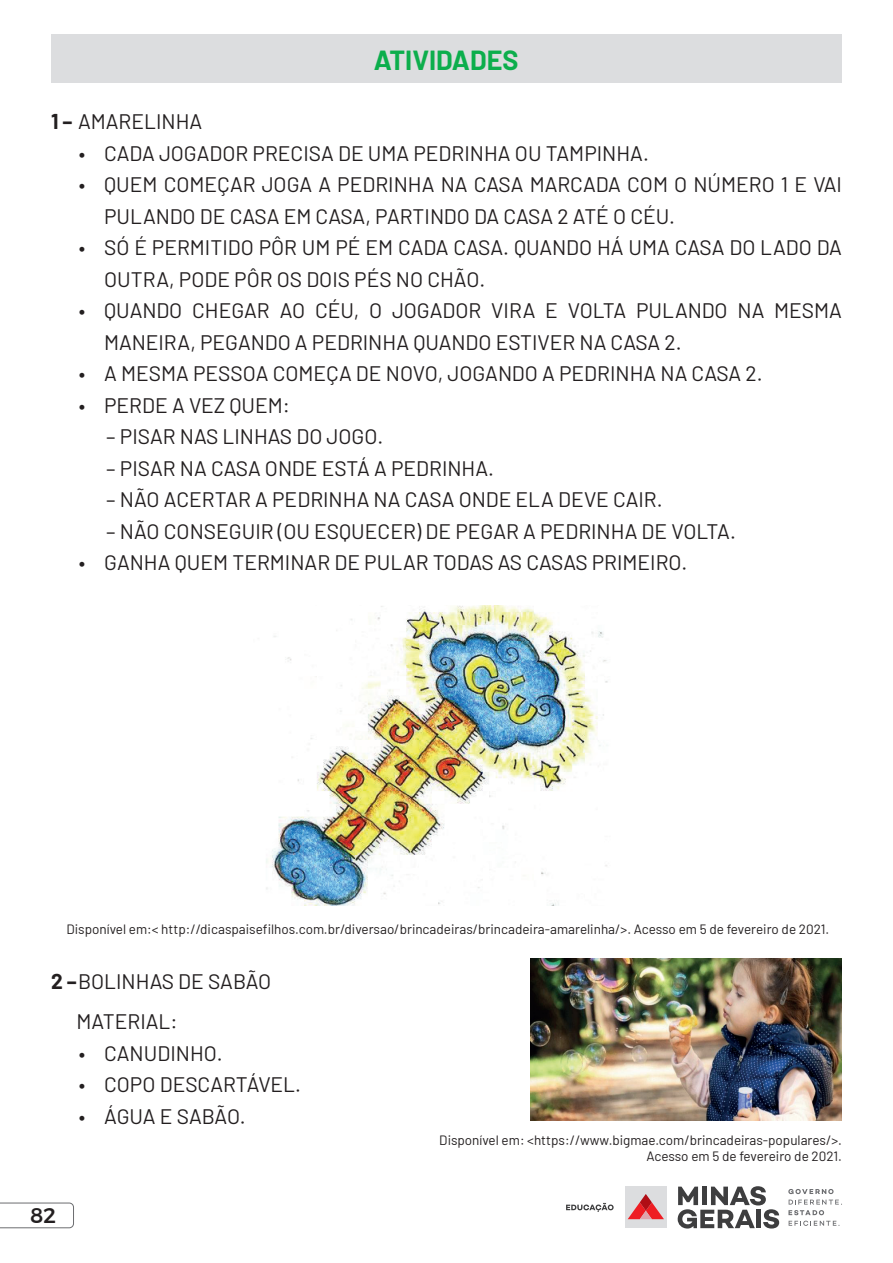
<style>
.page{position:relative;width:893px;height:1263px;background:#fff}
.page>*{position:absolute;margin:0;border:0;box-sizing:border-box;transform-origin:0 0}
.t1{font:700 27px "Barlow";color:#0cae4c}
.t2{font:21px/31.5px "Barlow";color:#231f20}
.t3{font:500 21px "Montserrat";color:#231f20}
.t4{font:13.5px/16.5px "Barlow";color:#231f20;text-align:right}
.s1{font-weight:700}
</style>
<div class="page">
<svg style="left:0;top:1202px;width:74px;height:26px"></svg>
<div style="left:625px;top:1186px;width:42px;height:42px;background:#dcdddf"></div>
<svg style="left:628px;top:1194px;width:36px;height:25px"></svg>
<svg style="left:678px;top:1186px;width:101px;height:42px"></svg>
<svg style="left:788px;top:1189px;width:54px;height:26px"></svg>
<svg style="left:789px;top:1221px;width:50px;height:5px"></svg>
<svg style="left:566px;top:1203px;width:48px;height:9px"></svg>
<div style="left:51px;top:34px;width:790px;height:48px;background:#dcdddf"></div>
<img style="left:266px;top:606px;width:342px;height:300px">
<img style="left:530px;top:958px;width:312px;height:163px">
<p class="t1" style="left:374px;top:40px;width:146px">ATIVIDADES</p>
<p class="t2" style="left:51px;top:104px;width:153px"><span class="s1">1 –</span> AMARELINHA</p>
<p class="t2" style="left:79px;top:136px;width:572px">• CADA JOGADOR PRECISA DE UMA PEDRINHA OU TAMPINHA.</p>
<p class="t2" style="left:104px;top:167px;width:739px;text-indent:-26px">• QUEM COMEÇAR JOGA A PEDRINHA NA CASA MARCADA COM O NÚMERO 1 E VAI<br>PULANDO DE CASA EM CASA, PARTINDO DA CASA 2 ATÉ O CÉU.</p>
<p class="t2" style="left:104px;top:230px;width:739px;text-indent:-26px">• SÓ É PERMITIDO PÔR UM PÉ EM CADA CASA. QUANDO HÁ UMA CASA DO LADO DA<br>OUTRA, PODE PÔR OS DOIS PÉS NO CHÃO.</p>
<p class="t2" style="left:104px;top:293px;width:739px;text-indent:-26px">• QUANDO CHEGAR AO CÉU, O JOGADOR VIRA E VOLTA PULANDO NA MESMA<br>MANEIRA, PEGANDO A PEDRINHA QUANDO ESTIVER NA CASA 2.</p>
<p class="t2" style="left:79px;top:356px;width:685px">• A MESMA PESSOA COMEÇA DE NOVO, JOGANDO A PEDRINHA NA CASA 2.</p>
<p class="t2" style="left:79px;top:388px;width:213px">• PERDE A VEZ QUEM:</p>
<p class="t2" style="left:106px;top:419px;width:278px">– PISAR NAS LINHAS DO JOGO.</p>
<p class="t2" style="left:106px;top:451px;width:389px">– PISAR NA CASA ONDE ESTÁ A PEDRINHA.</p>
<p class="t2" style="left:106px;top:482px;width:558px">– NÃO ACERTAR A PEDRINHA NA CASA ONDE ELA DEVE CAIR.</p>
<p class="t2" style="left:106px;top:514px;width:631px">– NÃO CONSEGUIR (OU ESQUECER) DE PEGAR A PEDRINHA DE VOLTA.</p>
<p class="t2" style="left:79px;top:545px;width:610px">• GANHA QUEM TERMINAR DE PULAR TODAS AS CASAS PRIMEIRO.</p>
<p class="t4" style="left:67px;top:920px;width:764px">Disponível em:&lt; http://dicaspaisefilhos.com.br/diversao/brincadeiras/brincadeira-amarelinha/&gt;. Acesso em 5 de fevereiro de 2021.</p>
<p class="t2" style="left:77px;top:960px;width:196px;line-height:40px;text-indent:-26px"><span class="s1">2 –</span>BOLINHAS DE SABÃO<br>MATERIAL:</p>
<p class="t2" style="left:79px;top:1036px;width:145px">• CANUDINHO.</p>
<p class="t2" style="left:79px;top:1067px;width:224px">• COPO DESCARTÁVEL.</p>
<p class="t2" style="left:79px;top:1099px;width:169px">• ÁGUA E SABÃO.</p>
<p class="t4" style="left:439px;top:1130px;width:404px">Disponível em: &lt;https://www.bigmae.com/brincadeiras-populares/&gt;.<br>Acesso em 5 de fevereiro de 2021.</p>
<p class="t3" style="left:30px;top:1199px;width:27px">82</p>
</div>
